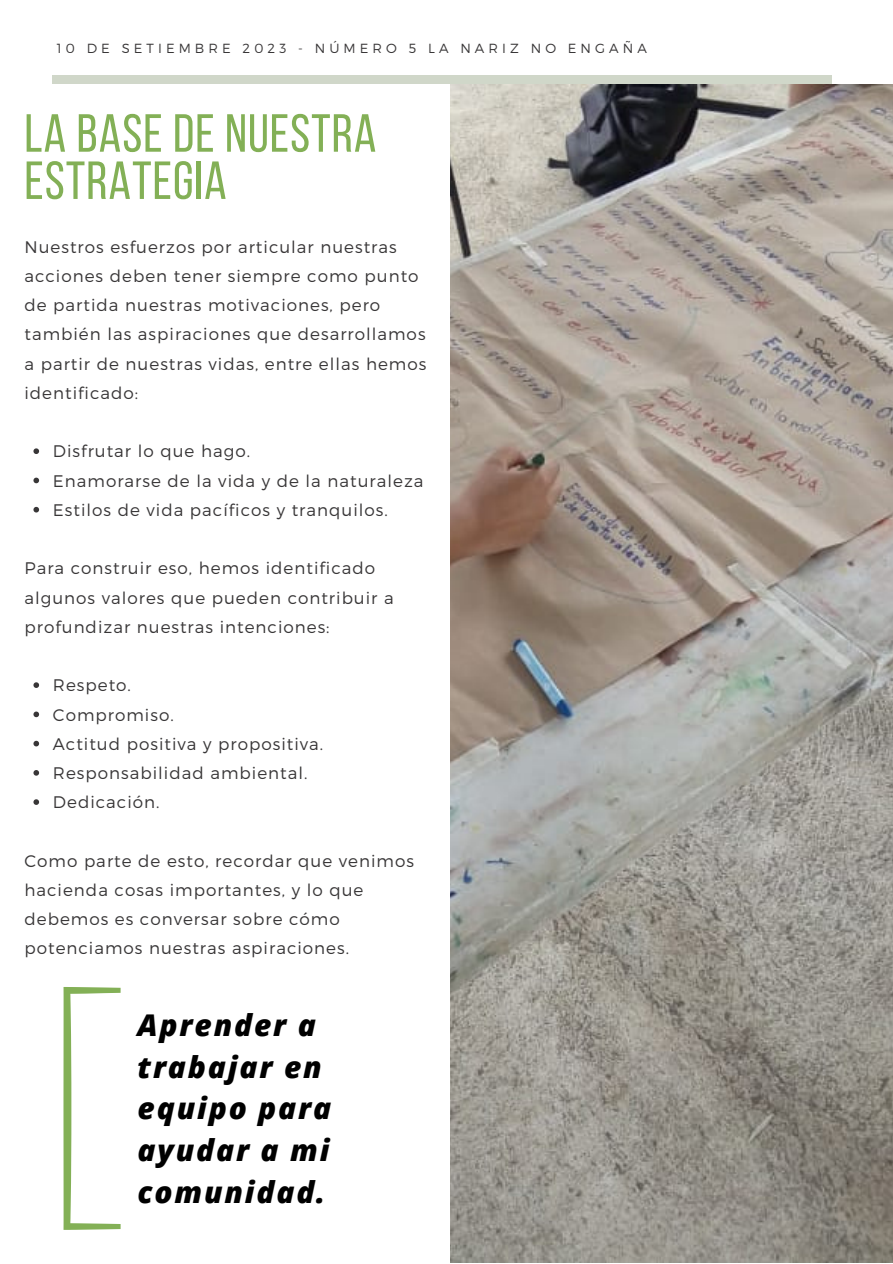
<style>
.page{position:relative;width:893px;height:1264px;background:#fff}
.page>*{position:absolute;margin:0;border:0;box-sizing:border-box;transform-origin:0 0}
.t1{font:53.55px/47.2px "Bebas Neue";letter-spacing:.02em;color:#83b056}
.t2{font:italic 800 30px/41.5px "Open Sans";letter-spacing:.06em;color:#000}
.t3{font:300 16.8px/29.2px "Montserrat";letter-spacing:.06em;color:#383637}
.t4{font:300 13.2px "Montserrat";letter-spacing:.31em;color:#383637}
</style>
<div class="page">
<svg style="left:33px;top:448px;width:6px;height:6px"></svg>
<svg style="left:33px;top:477px;width:6px;height:6px"></svg>
<svg style="left:33px;top:507px;width:6px;height:5px"></svg>
<svg style="left:33px;top:682px;width:6px;height:6px"></svg>
<svg style="left:33px;top:711px;width:6px;height:6px"></svg>
<svg style="left:33px;top:740px;width:6px;height:6px"></svg>
<svg style="left:33px;top:770px;width:6px;height:5px"></svg>
<svg style="left:33px;top:799px;width:6px;height:6px"></svg>
<img style="left:451px;top:84px;width:441px;height:1178px">
<div style="left:52px;top:75px;width:779px;height:9px;background:#d0d7c9"></div>
<svg style="left:63px;top:987px;width:58px;height:242px"></svg>
<p class="t4" style="left:57px;top:40px;width:591px">10 DE SETIEMBRE 2023 - NÚMERO 5 LA NARIZ NO ENGAÑA</p>
<p class="t1" style="left:24px;top:115px;width:353px">LA BASE DE NUESTRA<br>ESTRATEGIA</p>
<p class="t3" style="left:24px;top:231px;width:403px">Nuestros esfuerzos por articular nuestras acciones deben tener siempre como punto de partida nuestras motivaciones, pero también las aspiraciones que desarrollamos a partir de nuestras vidas, entre ellas hemos identificado:</p>
<p class="t3" style="left:53px;top:436px;width:199px">Disfrutar lo que hago.</p>
<p class="t3" style="left:53px;top:465px;width:372px">Enamorarse de la vida y de la naturaleza</p>
<p class="t3" style="left:53px;top:494px;width:336px">Estilos de vida pacíficos y tranquilos.</p>
<p class="t3" style="left:24px;top:553px;width:371px">Para construir eso, hemos identificado algunos valores que pueden contribuir a profundizar nuestras intenciones:</p>
<p class="t3" style="left:53px;top:670px;width:79px">Respeto.</p>
<p class="t3" style="left:53px;top:699px;width:122px">Compromiso.</p>
<p class="t3" style="left:53px;top:728px;width:272px">Actitud positiva y propositiva.</p>
<p class="t3" style="left:53px;top:757px;width:256px">Responsabilidad ambiental.</p>
<p class="t3" style="left:53px;top:786px;width:108px">Dedicación.</p>
<p class="t3" style="left:24px;top:845px;width:391px">Como parte de esto, recordar que venimos hacienda cosas importantes, y lo que debemos es conversar sobre cómo potenciamos nuestras aspiraciones.</p>
<p class="t2" style="left:137px;top:1003px;width:195px">Aprender a trabajar en equipo para ayudar a mi comunidad.</p>
</div>
